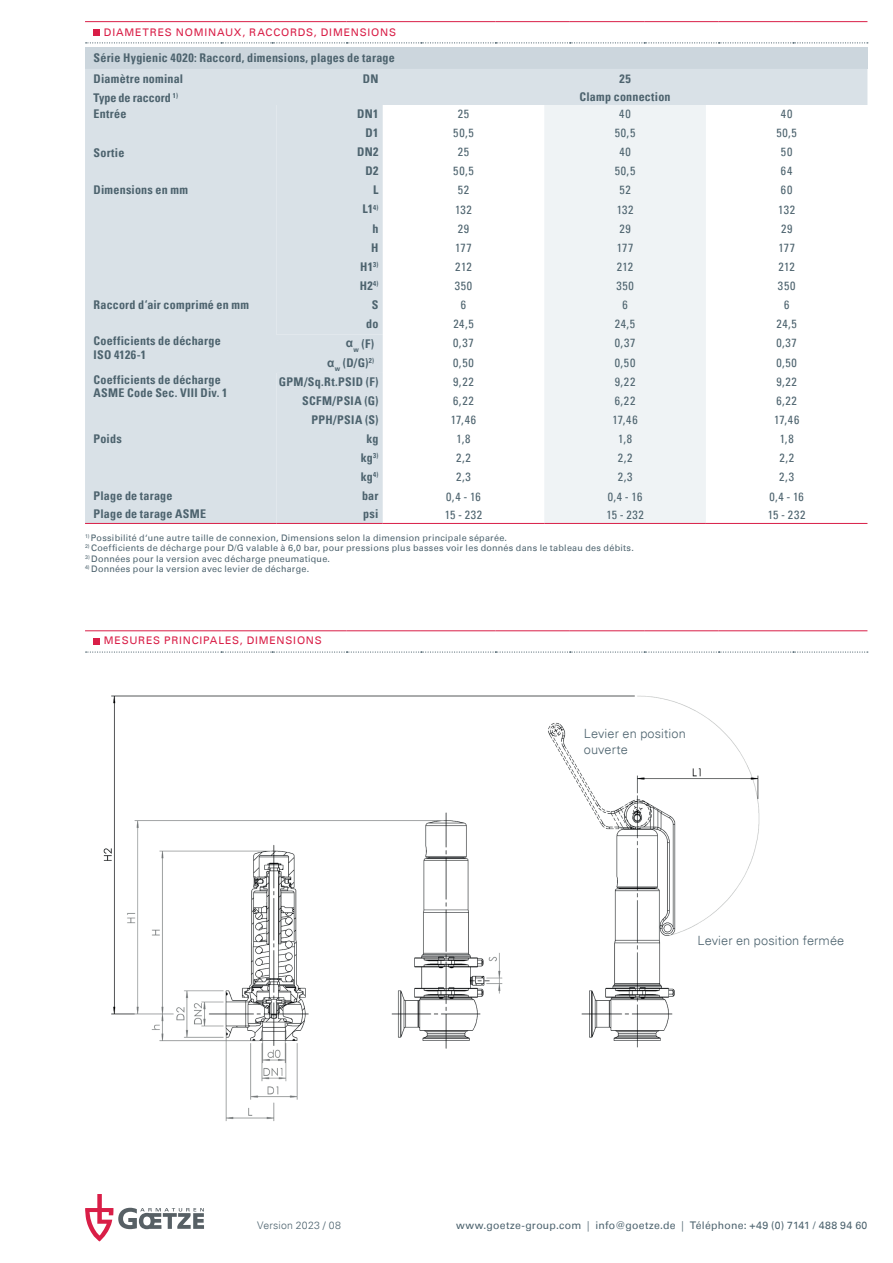
<style>
.page{position:relative;width:893px;height:1263px;background:#fff}
.page>*{position:absolute;margin:0;border:0;box-sizing:border-box;transform-origin:0 0}
.t1{font:300 12.75px/15.8px "Univers";letter-spacing:.01em;color:#4d636e}
.t2{font:700 condensed 12px/13.5px "Univers";letter-spacing:.02em;color:#4d636e}
.t3{font:condensed 12px "Univers";letter-spacing:.055em;color:#4d636e}
.t4{font:700 condensed 12px "Univers";color:#4d636e}
.t5{font:10.5px "Univers";letter-spacing:.075em;color:#d91e47}
.t6{font:10.5px "Univers";letter-spacing:.025em;color:#4d636e}
.t7{font:300 10.5px "Univers";letter-spacing:.02em;color:#4d636e}
.t8{font:9px "Univers";letter-spacing:.03em;color:#4d636e}
.s1{font-family:"Arial";font-stretch:normal}
.s2{font-weight:300}
</style>
<div class="page">
<svg style="left:85px;top:1203px;width:119px;height:38px"></svg>
<div style="left:85px;top:48px;width:782px;height:21px;background:#ccd6dd"></div>
<svg style="left:85px;top:69px;width:782px;height:454px"></svg>
<div style="left:276px;top:105px;width:107px;height:418px;background:#d9e1e7"></div>
<div style="left:544px;top:105px;width:162px;height:418px;background:#eff3f5"></div>
<hr style="left:85px;top:523px;width:191px;height:1px;background:#d91e47">
<hr style="left:383px;top:523px;width:161px;height:1px;background:#d91e47">
<hr style="left:544px;top:523px;width:162px;height:1px;background:#d91e47">
<hr style="left:706px;top:523px;width:161px;height:1px;background:#d91e47">
<hr style="left:276px;top:523px;width:107px;height:1px;background:#d91e47">
<img style="left:85px;top:630px;width:784px;height:573px">
<div style="left:573px;top:720px;width:129px;height:27px;background:#fff"></div>
<div style="left:697px;top:927px;width:170px;height:27px;background:#fff"></div>
<svg style="left:86px;top:651px;width:782px;height:2px"></svg>
<hr style="left:85px;top:630px;width:136px;height:1px;background:#d91e47">
<hr style="left:221px;top:630px;width:51px;height:1px;background:#d91e47">
<hr style="left:272px;top:630px;width:75px;height:1px;background:#d91e47">
<hr style="left:347px;top:630px;width:74px;height:1px;background:#d91e47">
<hr style="left:421px;top:630px;width:74px;height:1px;background:#d91e47">
<hr style="left:495px;top:630px;width:75px;height:1px;background:#d91e47">
<hr style="left:570px;top:630px;width:74px;height:1px;background:#d91e47">
<hr style="left:644px;top:630px;width:75px;height:1px;background:#d91e47">
<hr style="left:719px;top:630px;width:74px;height:1px;background:#d91e47">
<hr style="left:793px;top:630px;width:74px;height:1px;background:#d91e47">
<svg style="left:94px;top:638px;width:6px;height:6px"></svg>
<svg style="left:86px;top:42px;width:782px;height:1px"></svg>
<hr style="left:85px;top:21px;width:136px;height:1px;background:#d91e47">
<hr style="left:221px;top:21px;width:51px;height:1px;background:#d91e47">
<hr style="left:272px;top:21px;width:75px;height:1px;background:#d91e47">
<hr style="left:347px;top:21px;width:74px;height:1px;background:#d91e47">
<hr style="left:421px;top:21px;width:74px;height:1px;background:#d91e47">
<hr style="left:495px;top:21px;width:75px;height:1px;background:#d91e47">
<hr style="left:570px;top:21px;width:74px;height:1px;background:#d91e47">
<hr style="left:644px;top:21px;width:75px;height:1px;background:#d91e47">
<hr style="left:719px;top:21px;width:74px;height:1px;background:#d91e47">
<hr style="left:793px;top:21px;width:74px;height:1px;background:#d91e47">
<svg style="left:94px;top:29px;width:6px;height:6px"></svg>
<p class="t5" style="left:104px;top:26px;width:294px">DIAMETRES NOMINAUX, RACCORDS, DIMENSIONS</p>
<p class="t2" style="left:94px;top:47px;width:303px;line-height:21.3px">Série Hygienic 4020: Raccord, dimensions, plages de tarage<br>Diamètre nominal</p>
<p class="t2" style="left:363px;top:72px;width:17px">DN</p>
<p class="t2" style="left:619px;top:72px;width:13px">25</p>
<p class="t4" style="left:94px;top:90px;width:86px">Type de raccord <sup>1)</sup></p>
<p class="t2" style="left:580px;top:90px;width:92px">Clamp connection</p>
<p class="t2" style="left:94px;top:107px;width:34px">Entrée</p>
<p class="t2" style="left:357px;top:107px;width:23px">DN1</p>
<p class="t3" style="left:458px;top:106px;width:13px">25</p>
<p class="t3" style="left:619px;top:106px;width:13px">40</p>
<p class="t3" style="left:781px;top:106px;width:13px">40</p>
<p class="t2" style="left:365px;top:126px;width:14px">D1</p>
<p class="t3" style="left:453px;top:125px;width:22px">50,5</p>
<p class="t3" style="left:615px;top:125px;width:22px">50,5</p>
<p class="t3" style="left:776px;top:125px;width:22px">50,5</p>
<p class="t2" style="left:94px;top:145px;width:32px">Sortie</p>
<p class="t2" style="left:357px;top:145px;width:23px">DN2</p>
<p class="t3" style="left:458px;top:144px;width:13px">25</p>
<p class="t3" style="left:619px;top:144px;width:13px">40</p>
<p class="t3" style="left:781px;top:144px;width:13px">50</p>
<p class="t2" style="left:365px;top:164px;width:15px">D2</p>
<p class="t3" style="left:453px;top:163px;width:22px">50,5</p>
<p class="t3" style="left:615px;top:163px;width:22px">50,5</p>
<p class="t3" style="left:781px;top:163px;width:13px">64</p>
<p class="t2" style="left:94px;top:183px;width:96px">Dimensions en mm</p>
<p class="t2" style="left:373px;top:183px;width:7px">L</p>
<p class="t3" style="left:458px;top:182px;width:13px">52</p>
<p class="t3" style="left:619px;top:182px;width:13px">52</p>
<p class="t3" style="left:781px;top:182px;width:13px">60</p>
<p class="t2" style="left:363px;top:202px;width:17px">L1<sup>4)</sup></p>
<p class="t3" style="left:455px;top:202px;width:18px">132</p>
<p class="t3" style="left:617px;top:202px;width:18px">132</p>
<p class="t3" style="left:778px;top:202px;width:18px">132</p>
<p class="t2" style="left:372px;top:222px;width:7px">h</p>
<p class="t3" style="left:458px;top:221px;width:13px">29</p>
<p class="t3" style="left:619px;top:221px;width:13px">29</p>
<p class="t3" style="left:781px;top:221px;width:13px">29</p>
<p class="t2" style="left:371px;top:241px;width:9px">H</p>
<p class="t3" style="left:455px;top:240px;width:18px">177</p>
<p class="t3" style="left:617px;top:240px;width:18px">177</p>
<p class="t3" style="left:778px;top:240px;width:18px">177</p>
<p class="t2" style="left:360px;top:260px;width:20px">H1<sup>3)</sup></p>
<p class="t3" style="left:455px;top:259px;width:18px">212</p>
<p class="t3" style="left:617px;top:259px;width:18px">212</p>
<p class="t3" style="left:778px;top:259px;width:18px">212</p>
<p class="t2" style="left:360px;top:279px;width:20px">H2<sup>4)</sup></p>
<p class="t3" style="left:455px;top:278px;width:19px">350</p>
<p class="t3" style="left:616px;top:278px;width:19px">350</p>
<p class="t3" style="left:778px;top:278px;width:19px">350</p>
<p class="t2" style="left:94px;top:298px;width:157px">Raccord d‘air comprimé en mm</p>
<p class="t2" style="left:372px;top:298px;width:8px">S</p>
<p class="t3" style="left:461px;top:297px;width:7px">6</p>
<p class="t3" style="left:622px;top:297px;width:7px">6</p>
<p class="t3" style="left:784px;top:297px;width:7px">6</p>
<p class="t2" style="left:366px;top:317px;width:14px">do</p>
<p class="t3" style="left:453px;top:316px;width:22px">24,5</p>
<p class="t3" style="left:615px;top:316px;width:22px">24,5</p>
<p class="t3" style="left:776px;top:316px;width:22px">24,5</p>
<p class="t2" style="left:94px;top:334px;width:129px">Coefficients de décharge<br>ISO 4126-1</p>
<p class="t2" style="left:346px;top:336px;width:30px"><span class="s1">α</span><sub>w</sub> (F)</p>
<p class="t3" style="left:453px;top:336px;width:22px">0,37</p>
<p class="t3" style="left:615px;top:336px;width:22px">0,37</p>
<p class="t3" style="left:776px;top:336px;width:22px">0,37</p>
<p class="t2" style="left:327px;top:356px;width:48px"><span class="s1">α</span><sub>w</sub> (D/G)<sup>2)</sup></p>
<p class="t3" style="left:453px;top:355px;width:22px">0,50</p>
<p class="t3" style="left:615px;top:355px;width:22px">0,50</p>
<p class="t3" style="left:776px;top:355px;width:22px">0,50</p>
<p class="t2" style="left:94px;top:373px;width:136px">Coefficients de décharge<br>ASME Code Sec. VIII Div. 1</p>
<p class="t2" style="left:279px;top:375px;width:101px">GPM/Sq.Rt.PSID (F)</p>
<p class="t3" style="left:453px;top:374px;width:22px">9,22</p>
<p class="t3" style="left:615px;top:374px;width:22px">9,22</p>
<p class="t3" style="left:776px;top:374px;width:22px">9,22</p>
<p class="t2" style="left:302px;top:394px;width:78px">SCFM/PSIA (G)</p>
<p class="t3" style="left:453px;top:393px;width:22px">6,22</p>
<p class="t3" style="left:615px;top:393px;width:22px">6,22</p>
<p class="t3" style="left:776px;top:393px;width:22px">6,22</p>
<p class="t2" style="left:311px;top:413px;width:69px">PPH/PSIA (S)</p>
<p class="t3" style="left:451px;top:412px;width:27px">17,46</p>
<p class="t3" style="left:612px;top:412px;width:27px">17,46</p>
<p class="t3" style="left:774px;top:412px;width:27px">17,46</p>
<p class="t2" style="left:94px;top:432px;width:30px">Poids</p>
<p class="t2" style="left:366px;top:432px;width:14px">kg</p>
<p class="t3" style="left:456px;top:431px;width:15px">1,8</p>
<p class="t3" style="left:618px;top:431px;width:15px">1,8</p>
<p class="t3" style="left:780px;top:431px;width:15px">1,8</p>
<p class="t2" style="left:361px;top:451px;width:19px">kg<sup>3)</sup></p>
<p class="t3" style="left:456px;top:450px;width:16px">2,2</p>
<p class="t3" style="left:618px;top:450px;width:16px">2,2</p>
<p class="t3" style="left:779px;top:450px;width:16px">2,2</p>
<p class="t2" style="left:361px;top:470px;width:19px">kg<sup>4)</sup></p>
<p class="t3" style="left:456px;top:469px;width:16px">2,3</p>
<p class="t3" style="left:618px;top:469px;width:16px">2,3</p>
<p class="t3" style="left:779px;top:469px;width:16px">2,3</p>
<p class="t2" style="left:94px;top:489px;width:80px">Plage de tarage</p>
<p class="t2" style="left:362px;top:489px;width:18px">bar</p>
<p class="t3" style="left:446px;top:489px;width:36px">0,4 - 16</p>
<p class="t3" style="left:608px;top:489px;width:36px">0,4 - 16</p>
<p class="t3" style="left:769px;top:489px;width:36px">0,4 - 16</p>
<p class="t2" style="left:94px;top:507px;width:114px">Plage de tarage ASME</p>
<p class="t2" style="left:363px;top:507px;width:17px">psi</p>
<p class="t3" style="left:445px;top:507px;width:39px">15 - 232</p>
<p class="t3" style="left:606px;top:507px;width:39px">15 - 232</p>
<p class="t3" style="left:768px;top:507px;width:39px">15 - 232</p>
<p class="t8" style="left:85px;top:532px;width:424px"><sup>1)</sup> Possibilité d‘une autre taille de connexion, Dimensions selon la dimension principale séparée.</p>
<p class="t8" style="left:85px;top:543px;width:550px"><sup>2)</sup> Coefficients de décharge pour D/G valable à 6,0 bar, pour pressions plus basses voir les donnés dans le tableau des débits.</p>
<p class="t8" style="left:85px;top:553px;width:247px"><sup>3)</sup> Données pour la version avec décharge pneumatique.</p>
<p class="t8" style="left:85px;top:564px;width:226px"><sup>4)</sup> Données pour la version avec levier de décharge.</p>
<p class="t5" style="left:104px;top:634px;width:220px">MESURES PRINCIPALES, DIMENSIONS</p>
<p class="t7" style="left:257px;top:1219px;width:85px">Version 2023 / 08</p>
<p class="t1" style="left:584px;top:726px;width:103px">Levier en position ouverte</p>
<p class="t1" style="left:697px;top:933px;width:148px">Levier en position fermée</p>
<p class="t6" style="left:456px;top:1219px;width:413px">www.goetze-group.com <span class="s2">|</span> info@goetze.de <span class="s2">|</span> Téléphone: +49 (0) 7141 / 488 94 60</p>
</div>
